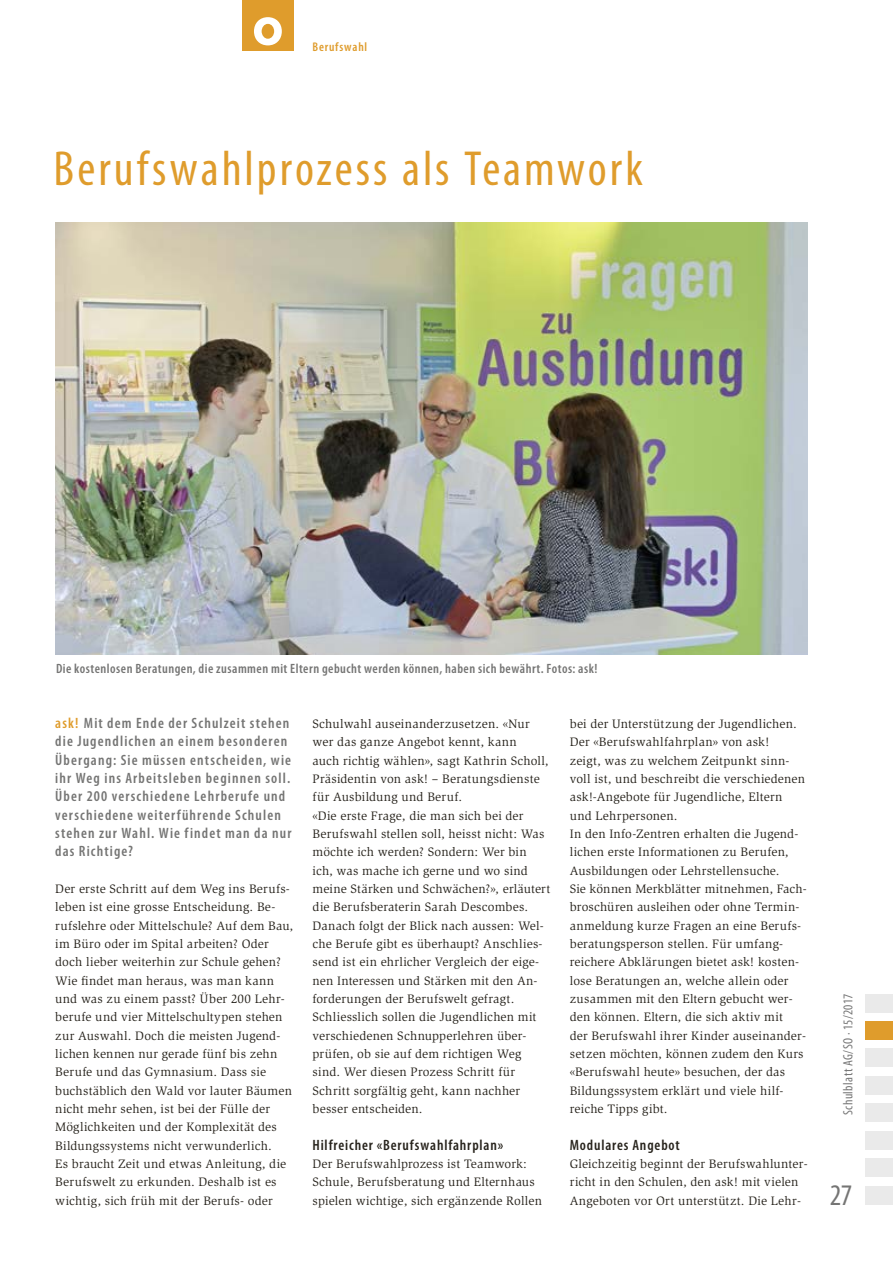
<style>
.page{position:relative;width:893px;height:1263px;background:#fff}
.page>*{position:absolute;margin:0;border:0;box-sizing:border-box;transform-origin:0 0}
.t1{font:800 54px "Futura Std";color:#fff}
.t2{font:condensed 49.5px "Myriad Pro";letter-spacing:.06em;color:#df9c2c}
.t3{font:condensed 30px "Myriad Pro";color:#757574}
.t4{font:600 condensed 15px/18.3px "Myriad Pro";letter-spacing:.075em;color:#757574}
.t5{font:600 condensed 15px "Myriad Pro";letter-spacing:.055em;color:#27231c}
.t6{font:600 condensed 13.5px "Myriad Pro";letter-spacing:.035em;color:#757574}
.t7{font:condensed 13.5px "Myriad Pro";letter-spacing:.03em;color:#777}
.t8{font:12.6px/18.3px "Slimbach Std";letter-spacing:.015em;color:#27231c}
.t9{font:600 condensed 12.6px "Myriad Pro";letter-spacing:.065em;color:#df9c2c}
.s1{color:#df9c2c}
.s2{color:#fff}
</style>
<div class="page">
<div style="left:242px;top:0;width:51px;height:51px;background:#df9c2c"></div>
<div style="left:865px;top:994px;width:28px;height:18px;background:#eaeaea"></div>
<div style="left:865px;top:1048px;width:28px;height:19px;background:#eaeaea"></div>
<div style="left:865px;top:1076px;width:28px;height:18px;background:#eaeaea"></div>
<div style="left:865px;top:1103px;width:28px;height:19px;background:#eaeaea"></div>
<div style="left:865px;top:1131px;width:28px;height:18px;background:#eaeaea"></div>
<div style="left:865px;top:1186px;width:28px;height:18px;background:#eaeaea"></div>
<div style="left:865px;top:1158px;width:28px;height:19px;background:#eaeaea"></div>
<div style="left:865px;top:1021px;width:28px;height:18px;background:#df9c2c"></div>
<img style="left:55px;top:223px;width:753px;height:432px">
<h1 class="t1" style="left:253px;top:-10px;width:31px">o</h1>
<p class="t9" style="left:313px;top:39px;width:56px">Berufswahl</p>
<h2 class="t2" style="left:54px;top:138px;width:591px">Berufswahlprozess als Teamwork</h2>
<p class="t6" style="left:56px;top:660px;width:543px">Die kostenlosen Beratungen, die zusammen mit Eltern gebucht werden können, haben sich bewährt. Fotos: ask!</p>
<p class="t4" style="left:55px;top:713px;width:238px"><span class="s1">ask!</span><span class="s2">.</span>Mit dem Ende der Schulzeit stehen die Jugendlichen an einem besonderen Übergang: Sie müssen entscheiden, wie ihr Weg ins Arbeitsleben beginnen soll.<br>Über 200 verschiedene Lehrberufe und verschiedene weiterführende Schulen stehen zur Wahl. Wie findet man da nur das Richtige?</p>
<p class="t8" style="left:55px;top:880px;width:240px">Der erste Schritt auf dem Weg ins Berufs&shy;leben ist eine grosse Entscheidung. Be&shy;rufslehre oder Mittelschule? Auf dem Bau, im Büro oder im Spital arbeiten? Oder doch lieber weiterhin zur Schule gehen?<br>Wie findet man heraus, was man kann und was zu einem passt? Über 200 Lehr&shy;berufe und vier Mittelschultypen stehen zur Auswahl. Doch die meisten Jugend&shy;lichen kennen nur gerade fünf bis zehn Berufe und das Gymnasium. Dass sie buchstäblich den Wald vor lauter Bäumen nicht mehr sehen, ist bei der Fülle der Möglichkeiten und der Komplexität des Bildungssystems nicht verwunderlich.<br>Es braucht Zeit und etwas Anleitung, die Berufswelt zu erkunden. Deshalb ist es wichtig, sich früh mit der Berufs- oder</p>
<p class="t8" style="left:313px;top:715px;width:239px">Schulwahl auseinanderzusetzen. «Nur wer das ganze Angebot kennt, kann<br>auch richtig wählen», sagt Kathrin Scholl, Präsidentin von ask! – Beratungsdienste für Ausbildung und Beruf.<br>«Die erste Frage, die man sich bei der Berufswahl stellen soll, heisst nicht: Was möchte ich werden? Sondern: Wer bin<br>ich, was mache ich gerne und wo sind meine Stärken und Schwächen?», erläutert die Berufsberaterin Sarah Descombes.<br>Danach folgt der Blick nach aussen: Wel&shy;che Berufe gibt es überhaupt? Anschlies&shy;send ist ein ehrlicher Vergleich der eige&shy;nen Interessen und Stärken mit den An&shy;forderungen der Berufswelt gefragt.<br>Schliesslich sollen die Jugendlichen mit verschiedenen Schnupperlehren über&shy;prüfen, ob sie auf dem richtigen Weg sind. Wer diesen Prozess Schritt für Schritt sorgfältig geht, kann nachher besser entscheiden.</p>
<p class="t5" style="left:313px;top:1135px;width:192px">Hilfreicher «Berufswahlfahrplan»</p>
<p class="t8" style="left:313px;top:1154px;width:231px">Der Berufswahlprozess ist Teamwork:<br>Schule, Berufsberatung und Elternhaus spielen wichtige, sich ergänzende Rollen</p>
<p class="t8" style="left:570px;top:715px;width:238px">bei der Unterstützung der Jugendlichen.<br>Der «Berufswahlfahrplan» von ask!<br>zeigt, was zu welchem Zeitpunkt sinn&shy;voll ist, und beschreibt die verschiedenen ask!-Angebote für Jugendliche, Eltern und Lehrpersonen.<br>In den Info-Zentren erhalten die Jugend&shy;lichen erste Informationen zu Berufen, Ausbildungen oder Lehrstellensuche.<br>Sie können Merkblätter mitnehmen, Fach&shy;broschüren ausleihen oder ohne Termin&shy;anmeldung kurze Fragen an eine Berufs&shy;beratungsperson stellen. Für umfang&shy;reichere Abklärungen bietet ask! kosten&shy;lose Beratungen an, welche allein oder zusammen mit den Eltern gebucht wer&shy;den können. Eltern, die sich aktiv mit<br>der Berufswahl ihrer Kinder auseinander&shy;setzen möchten, können zudem den Kurs «Berufswahl heute» besuchen, der das Bildungssystem erklärt und viele hilf&shy;reiche Tipps gibt.</p>
<p class="t5" style="left:570px;top:1135px;width:112px">Modulares Angebot</p>
<p class="t8" style="left:570px;top:1154px;width:239px">Gleichzeitig beginnt der Berufswahlunter&shy;richt in den Schulen, den ask! mit vielen<br>Angeboten vor Ort unterstützt. Die Lehr-</p>
<p class="t7" style="left:840px;top:1115px;width:123px;rotate:-90deg">Schulblatt AG/SO · 15/2017</p>
<h3 class="t3" style="left:830px;top:1176px;width:24px">27</h3>
</div>
